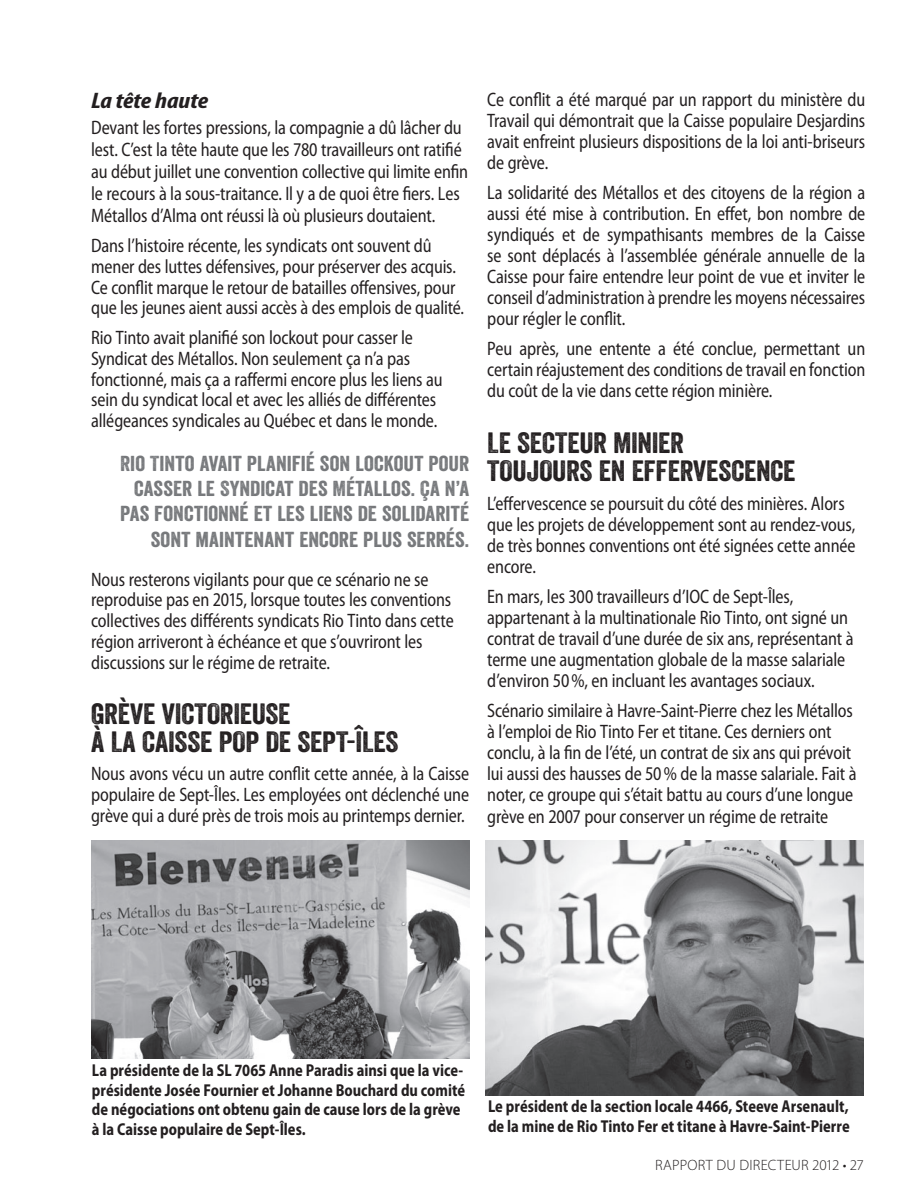
<style>
.page{position:relative;width:920px;height:1189px;background:#fff}
.page>*{position:absolute;margin:0;border:0;box-sizing:border-box;transform-origin:0 0}
.t1{font:28.5px/28.2px "Veneer";letter-spacing:-.01em;color:#231f20;scale:1.1 1}
.t2{font:italic 700 condensed 22.5px "Myriad Pro";letter-spacing:-.005em;color:#231f20;scale:1.2 1}
.t3{font:21px/25.3px "Veneer";letter-spacing:.005em;color:#76787b;text-align:right;scale:1.1 1}
.t4{font:semi-condensed 19.5px/21px "Myriad Pro";letter-spacing:-.01em;color:#231f20;scale:.9 1}
.t5{font:700 semi-condensed 17.25px/19.5px "Myriad Pro";color:#231f20;scale:.9 1}
.t6{font:300 15px "Myriad Pro";letter-spacing:.015em;color:#231f20}
</style>
<div class="page">
<img style="left:91px;top:841px;width:378px;height:218px">
<img style="left:486px;top:841px;width:378px;height:255px">
<p class="t2" style="left:91px;top:87px;width:99px">La tête haute</p>
<p class="t4" style="left:91px;top:117px;width:420px;line-height:21.9px">Devant les fortes pressions, la compagnie a dû lâcher du lest. C’est la tête haute que les 780 travailleurs ont ratifié au début juillet une convention collective qui limite enfin le recours à la sous-traitance. Il y a de quoi être fiers. Les Métallos d’Alma ont réussi là où plusieurs doutaient.</p>
<p class="t4" style="left:91px;top:236px;width:416px">Dans l’histoire récente, les syndicats ont souvent dû mener des luttes défensives, pour préserver des acquis.<br>Ce conflit marque le retour de batailles offensives, pour que les jeunes aient aussi accès à des emplois de qualité.</p>
<p class="t4" style="left:91px;top:328px;width:392px">Rio Tinto avait planifié son lockout pour casser le Syndicat des Métallos. Non seulement ça n’a pas fonctionné, mais ça a raffermi encore plus les liens au sein du syndicat local et avec les alliés de différentes allégeances syndicales au Québec et dans le monde.</p>
<p class="t3" style="left:120px;top:450px;width:319px">RIO TINTO AVAIT PLANIFIÉ SON LOCKOUT POUR CASSER LE SYNDICAT DES MÉTALLOS. ÇA N’A PAS FONCTIONNÉ ET LES LIENS DE SOLIDARITÉ SONT MAINTENANT ENCORE PLUS SERRÉS.</p>
<p class="t4" style="left:91px;top:569px;width:404px">Nous resterons vigilants pour que ce scénario ne se reproduise pas en 2015, lorsque toutes les conventions collectives des différents syndicats Rio Tinto dans cette région arriveront à échéance et que s’ouvriront les discussions sur le régime de retraite.</p>
<h1 class="t1" style="left:91px;top:699px;width:281px">GRÈVE VICTORIEUSE<br>À LA CAISSE POP DE SEPT-ÎLES</h1>
<p class="t4" style="left:91px;top:764px;width:421px;text-align:justify">Nous avons vécu un autre conflit cette année, à la Caisse populaire de Sept-Îles. Les employées ont déclenché une grève qui a duré près de trois mois au printemps dernier.</p>
<p class="t4" style="left:487px;top:89px;width:421px;text-align:justify">Ce conflit a été marqué par un rapport du ministère du Travail qui démontrait que la Caisse populaire Desjardins avait enfreint plusieurs dispositions de la loi anti-briseurs de grève.</p>
<p class="t4" style="left:487px;top:182px;width:422px;text-align:justify">La solidarité des Métallos et des citoyens de la région a aussi été mise à contribution. En effet, bon nombre de syndiqués et de sympathisants membres de la Caisse se sont déplacés à l’assemblée générale annuelle de la Caisse pour faire entendre leur point de vue et inviter le conseil d’administration à prendre les moyens nécessaires pour régler le conflit.</p>
<p class="t4" style="left:487px;top:339px;width:421px;text-align:justify">Peu après, une entente a été conclue, permettant un certain réajustement des conditions de travail en fonction du coût de la vie dans cette région minière.</p>
<h1 class="t1" style="left:487px;top:428px;width:282px">LE SECTEUR MINIER<br>TOUJOURS EN EFFERVESCENCE</h1>
<p class="t4" style="left:487px;top:493px;width:411px">L’effervescence se poursuit du côté des minières. Alors que les projets de développement sont au rendez-vous, de très bonnes conventions ont été signées cette année encore.</p>
<p class="t4" style="left:487px;top:586px;width:408px">En mars, les 300 travailleurs d’IOC de Sept-Îles, appartenant à la multinationale Rio Tinto, ont signé un contrat de travail d’une durée de six ans, représentant à terme une augmentation globale de la masse salariale d’environ 50 %, en incluant les avantages sociaux.</p>
<p class="t4" style="left:487px;top:701px;width:412px">Scénario similaire à Havre-Saint-Pierre chez les Métallos à l’emploi de Rio Tinto Fer et titane. Ces derniers ont conclu, à la fin de l’été, un contrat de six ans qui prévoit lui aussi des hausses de 50 % de la masse salariale. Fait à noter, ce groupe qui s’était battu au cours d’une longue grève en 2007 pour conserver un régime de retraite</p>
<p class="t5" style="left:92px;top:1061px;width:416px">La présidente de la SL 7065 Anne Paradis ainsi que la vice&shy;présidente Josée Fournier et Johanne Bouchard du comité de négociations ont obtenu gain de cause lors de la grève à la Caisse populaire de Sept-Îles.</p>
<p class="t5" style="left:488px;top:1097px;width:403px">Le président de la section locale 4466, Steeve Arsenault, de la mine de Rio Tinto Fer et titane à Havre-Saint-Pierre</p>
<p class="t6" style="left:655px;top:1155px;width:210px">RAPPORT DU DIRECTEUR 2012 • 27</p>
</div>
